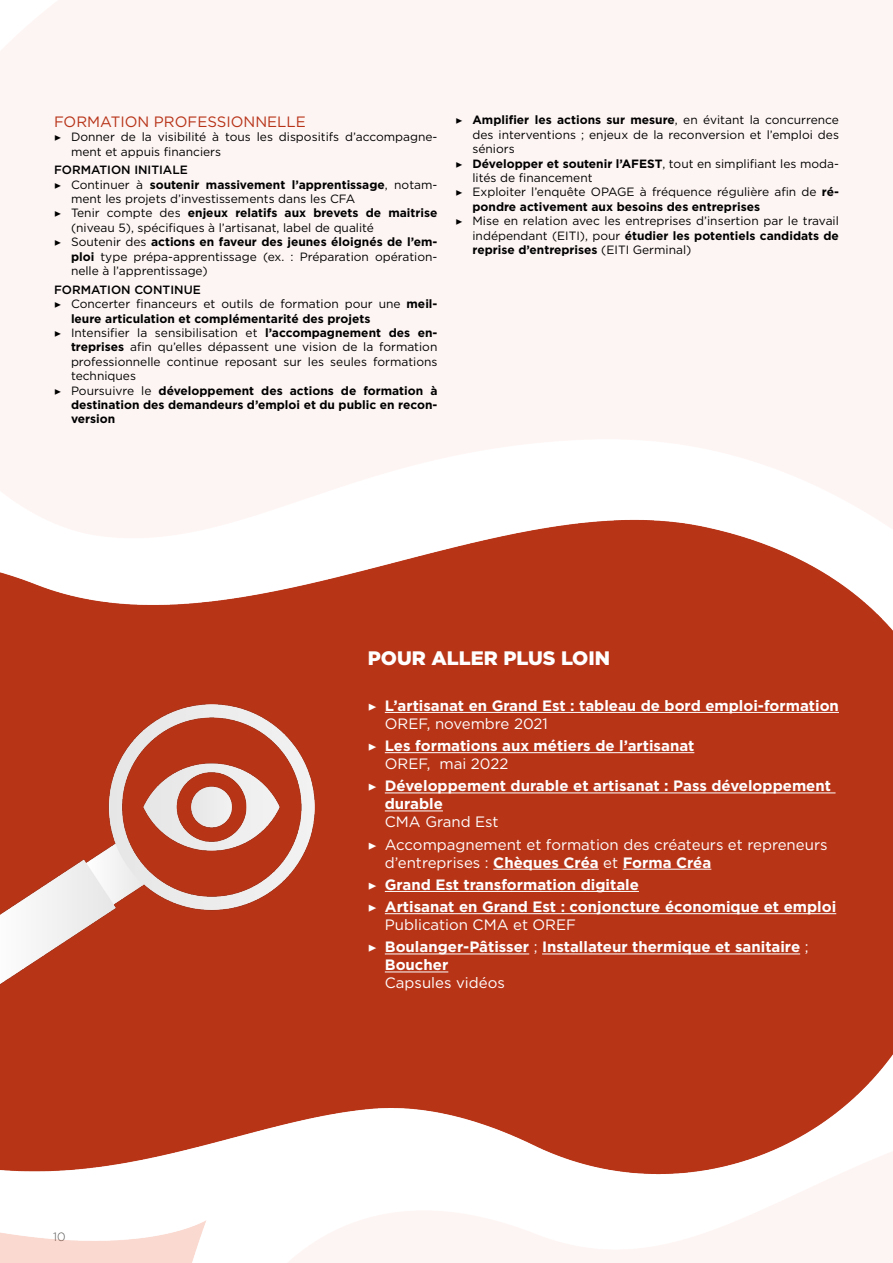
<style>
.page{position:relative;width:893px;height:1263px;background:#fff}
.page>*{position:absolute;margin:0;border:0;box-sizing:border-box;transform-origin:0 0}
.t1{font:900 19.5px "Gotham";color:#fff}
.t2{font:700 15px/18px "Gotham";color:#fff}
.t3{font:15px/22.2px "Gotham";color:#fff}
.t4{font:15px "Gotham";color:#b73318}
.t5{font:12px/14.4px "Gotham";color:#000}
.t6{font:700 12px "Gotham";color:#000}
.t7{font:500 12px "Gotham";color:#000}
.t8{font:300 12px "Gotham";color:#575756}
.s1{font-family:"Minion Pro"}
.s2{font-family:"Minion Pro";font-weight:400}
.s3{font-weight:400}
.s4{font-weight:700}
</style>
<div class="page">
<img style="left:0;top:0;width:893px;height:1263px">
<img style="left:0;top:704px;width:314px;height:294px">
<hr style="left:385px;top:712px;width:454px;height:1px;background:#fff">
<hr style="left:385px;top:752px;width:309px;height:1px;background:#fff">
<hr style="left:385px;top:792px;width:450px;height:1px;background:#fff">
<hr style="left:385px;top:810px;width:58px;height:1px;background:#fff">
<hr style="left:493px;top:869px;width:106px;height:1px;background:#fff">
<hr style="left:623px;top:869px;width:88px;height:1px;background:#fff">
<hr style="left:385px;top:891px;width:254px;height:1px;background:#fff">
<hr style="left:385px;top:913px;width:451px;height:1px;background:#fff">
<hr style="left:385px;top:953px;width:144px;height:1px;background:#fff">
<hr style="left:542px;top:953px;width:258px;height:1px;background:#fff">
<hr style="left:385px;top:971px;width:63px;height:1px;background:#fff">
<p class="t4" style="left:54px;top:112px;width:253px">FORMATION PROFESSIONNELLE</p>
<p class="t5" style="left:71px;top:130px;width:368px;text-indent:-17px"><span class="s1">▶</span> Donner de la visibilité à tous les dispositifs d’accompagne&shy;ment et appuis financiers</p>
<p class="t7" style="left:54px;top:162px;width:135px">FORMATION INITIALE</p>
<p class="t6" style="left:54px;top:176px;width:385px"><span class="s2">▶</span> <span class="s3">Continuer à</span> soutenir massivement l’apprentissage<span class="s3">, notam-</span></p>
<p class="t5" style="left:71px;top:191px;width:286px">ment les projets d’investissements dans les CFA</p>
<p class="t6" style="left:54px;top:205px;width:385px"><span class="s2">▶</span> <span class="s3">Tenir compte des</span> enjeux relatifs aux brevets de maitrise</p>
<p class="t5" style="left:71px;top:220px;width:305px">(niveau 5), spécifiques à l’artisanat, label de qualité</p>
<p class="t6" style="left:54px;top:234px;width:385px"><span class="s2">▶</span> <span class="s3">Soutenir des</span> actions en faveur des jeunes éloignés de l’em-</p>
<p class="t5" style="left:71px;top:249px;width:368px"><span class="s4">ploi</span> type prépa-apprentissage (ex. : Préparation opération-</p>
<p class="t5" style="left:71px;top:263px;width:138px">nelle à l’apprentissage)</p>
<p class="t7" style="left:54px;top:282px;width:148px">FORMATION CONTINUE</p>
<p class="t5" style="left:54px;top:296px;width:385px"><span class="s1">▶</span> Concerter financeurs et outils de formation pour une <span class="s4">meil-</span></p>
<p class="t6" style="left:71px;top:310px;width:301px">leure articulation et complémentarité des projets</p>
<p class="t5" style="left:54px;top:325px;width:385px"><span class="s1">▶</span> Intensifier la sensibilisation et <span class="s4">l’accompagnement des en-</span></p>
<p class="t5" style="left:71px;top:340px;width:368px"><span class="s4">treprises</span> afin qu’elles dépassent une vision de la formation</p>
<p class="t5" style="left:71px;top:354px;width:368px">professionnelle continue reposant sur les seules formations</p>
<p class="t5" style="left:71px;top:368px;width:67px">techniques</p>
<p class="t6" style="left:54px;top:382px;width:385px"><span class="s2">▶</span> <span class="s3">Poursuivre le</span> développement des actions de formation à</p>
<p class="t6" style="left:71px;top:397px;width:368px">destination des demandeurs d’emploi et du public en recon-</p>
<p class="t6" style="left:71px;top:411px;width:46px">version</p>
<p class="t6" style="left:455px;top:112px;width:385px"><span class="s2">▶</span> Amplifier les actions sur mesure<span class="s3">, en évitant la concurrence</span></p>
<p class="t5" style="left:472px;top:127px;width:368px">des interventions ; enjeux de la reconversion et l’emploi des</p>
<p class="t5" style="left:472px;top:141px;width:44px">séniors</p>
<p class="t6" style="left:455px;top:155px;width:385px"><span class="s2">▶</span> Développer et soutenir l’AFEST<span class="s3">, tout en simplifiant les moda-</span></p>
<p class="t5" style="left:472px;top:170px;width:122px">lités de financement</p>
<p class="t5" style="left:455px;top:185px;width:385px"><span class="s1">▶</span> Exploiter l’enquête OPAGE à fréquence régulière afin de <span class="s4">ré-</span></p>
<p class="t6" style="left:472px;top:199px;width:289px">pondre activement aux besoins des entreprises</p>
<p class="t5" style="left:455px;top:213px;width:385px"><span class="s1">▶</span> Mise en relation avec les entreprises d’insertion par le travail</p>
<p class="t6" style="left:472px;top:227px;width:368px"><span class="s3">indépendant (EITI), pour</span> étudier les potentiels candidats de</p>
<p class="t6" style="left:472px;top:242px;width:220px">reprise d’entreprises <span class="s3">(EITI Germinal)</span></p>
<p class="t8" style="left:53px;top:1229px;width:14px">10</p>
<h1 class="t1" style="left:368px;top:645px;width:244px">POUR ALLER PLUS LOIN</h1>
<p class="t2" style="left:385px;top:696px;width:456px;text-indent:-17px"><span class="s2">▶</span> L’artisanat en Grand Est : tableau de bord emploi-formation<br><span class="s3">OREF, novembre 2021</span></p>
<p class="t2" style="left:385px;top:737px;width:311px;text-indent:-17px"><span class="s2">▶</span> Les formations aux métiers de l’artisanat<br><span class="s3">OREF, mai 2022</span></p>
<p class="t2" style="left:385px;top:777px;width:448px;text-indent:-17px"><span class="s2">▶</span> Développement durable et artisanat : Pass développement durable</p>
<p class="t3" style="left:368px;top:811px;width:461px;text-indent:17px">CMA Grand Est<br><span class="s1">▶</span> Accompagnement et formation des créateurs et repreneurs</p>
<p class="t2" style="left:368px;top:851px;width:470px;line-height:22.2px;text-indent:17px"><span class="s3">d’entreprises :</span> Chèques Créa <span class="s3">et</span> Forma Créa<br><span class="s2">▶</span> Grand Est transformation digitale<br><span class="s2">▶</span> Artisanat en Grand Est : conjoncture économique et emploi</p>
<p class="t2" style="left:368px;top:914px;width:442px;line-height:22.2px;text-indent:17px"><span class="s3">Publication CMA et OREF<br></span><span class="s2">▶</span> Boulanger-Pâtisser <span class="s3">;</span> Installateur thermique et sanitaire <span class="s3">;</span></p>
<p class="t2" style="left:385px;top:956px;width:65px">Boucher</p>
<p class="t3" style="left:385px;top:972px;width:122px">Capsules vidéos</p>
</div>
